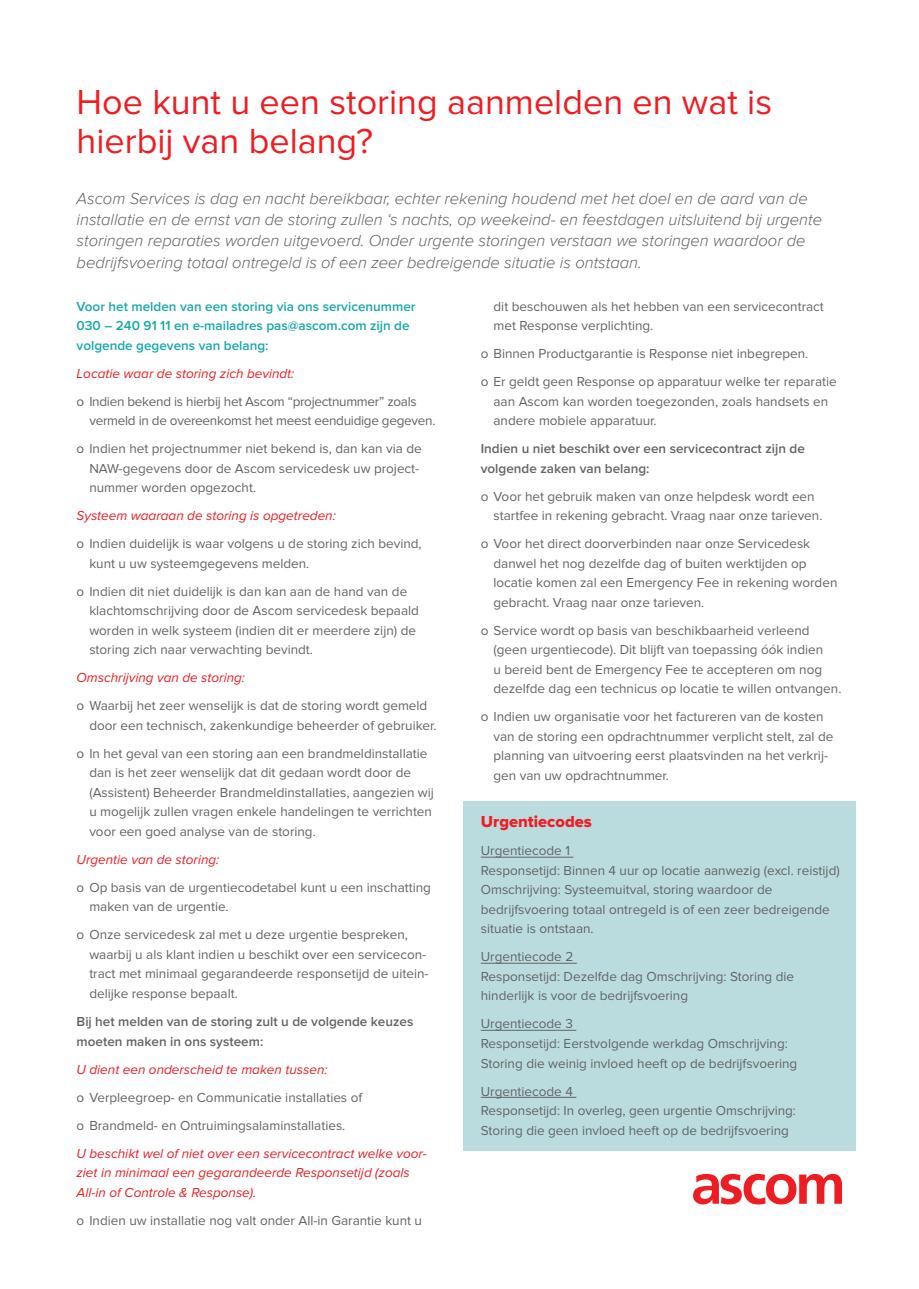
<style>
.page{position:relative;width:919px;height:1289px;background:#fff}
.page>*{position:absolute;margin:0;border:0;box-sizing:border-box;transform-origin:0 0}
.t1{font:36px/39px "Proxima Nova";color:#ee1d23}
.t2{font:italic 300 16.5px/21px "Proxima Nova";color:#636366}
.t3{font:16.5px "Proxima Nova Extrabld";color:#ee1d23}
.t4{font:13.5px/19.5px "Proxima Nova";color:#636366}
.t5{font:italic 13.5px/19.5px "Proxima Nova";color:#ee1d23}
.t6{font:600 13.5px/19.5px "Proxima Nova";color:#636366}
.t7{font:600 13.5px/19.5px "Proxima Nova";color:#17a8a9}
.t8{font:13.5px/19.5px "Proxima Nova";letter-spacing:-.02em;color:#636366}
</style>
<div class="page">
<div style="left:463px;top:800px;width:393px;height:350px;background:#badcde"></div>
<hr style="left:480px;top:857px;width:93px;height:1px;background:#636366">
<hr style="left:480px;top:963px;width:96px;height:1px;background:#636366">
<hr style="left:480px;top:1030px;width:96px;height:1px;background:#636366">
<hr style="left:480px;top:1097px;width:96px;height:1px;background:#636366">
<svg style="left:693px;top:1173px;width:148px;height:31px"></svg>
<p class="t1" style="left:77px;top:83px;width:697px">Hoe kunt u een storing aanmelden en wat is hierbij van belang?</p>
<p class="t2" style="left:77px;top:189px;width:747px">Ascom Services is dag en nacht bereikbaar, echter rekening houdend met het doel en de aard van de installatie en de ernst van de storing zullen ‘s nachts, op weekeind- en feestdagen uitsluitend bij urgente storingen reparaties worden uitgevoerd. Onder urgente storingen verstaan we storingen waardoor de bedrijfsvoering totaal ontregeld is of een zeer bedreigende situatie is ontstaan.</p>
<p class="t7" style="left:77px;top:296px;width:340px">Voor het melden van een storing via ons servicenummer<br>030 – 240 91 11 en e-mailadres pas@ascom.com zijn de volgende gegevens van belang:</p>
<p class="t5" style="left:77px;top:364px;width:219px">Locatie waar de storing zich bevindt:</p>
<p class="t8" style="left:89px;top:391px;width:348px;text-indent:-13px">o Indien bekend is hierbij het Ascom “projectnummer” zoals vermeld in de overeenkomst het meest eenduidige gegeven.</p>
<p class="t4" style="left:89px;top:439px;width:334px;text-indent:-13px">o Indien het projectnummer niet bekend is, dan kan via de<br>NAW-gegevens door de Ascom servicedesk uw project&shy;nummer worden opgezocht.</p>
<p class="t5" style="left:77px;top:506px;width:261px">Systeem waaraan de storing is opgetreden:</p>
<p class="t4" style="left:89px;top:534px;width:334px;text-indent:-13px">o Indien duidelijk is waar volgens u de storing zich bevind, kunt u uw systeemgegevens melden.</p>
<p class="t4" style="left:89px;top:581px;width:331px;text-indent:-13px">o Indien dit niet duidelijk is dan kan aan de hand van de klachtomschrijving door de Ascom servicedesk bepaald worden in welk systeem (indien dit er meerdere zijn) de storing zich naar verwachting bevindt.</p>
<p class="t5" style="left:77px;top:668px;width:170px">Omschrijving van de storing:</p>
<p class="t4" style="left:89px;top:696px;width:349px;text-indent:-13px">o Waarbij het zeer wenselijk is dat de storing wordt gemeld door een technisch, zakenkundige beheerder of gebruiker.</p>
<p class="t4" style="left:89px;top:743px;width:346px;text-indent:-13px">o In het geval van een storing aan een brandmeldinstallatie dan is het zeer wenselijk dat dit gedaan wordt door de (Assistent) Beheerder Brandmeldinstallaties, aangezien wij u mogelijk zullen vragen enkele handelingen te verrichten voor een goed analyse van de storing.</p>
<p class="t5" style="left:77px;top:850px;width:144px">Urgentie van de storing:</p>
<p class="t4" style="left:89px;top:877px;width:343px;text-indent:-13px">o Op basis van de urgentiecodetabel kunt u een inschatting maken van de urgentie.</p>
<p class="t4" style="left:89px;top:925px;width:340px;text-indent:-13px">o Onze servicedesk zal met u deze urgentie bespreken, waarbij u als klant indien u beschikt over een servicecon&shy;tract met minimaal gegarandeerde responsetijd de uitein&shy;delijke response bepaalt.</p>
<p class="t6" style="left:77px;top:1011px;width:338px">Bij het melden van de storing zult u de volgende keuzes moeten maken in ons systeem:</p>
<p class="t5" style="left:77px;top:1059px;width:252px">U dient een onderscheid te maken tussen:</p>
<p class="t4" style="left:77px;top:1087px;width:287px">o Verpleegroep- en Communicatie installaties of</p>
<p class="t4" style="left:77px;top:1115px;width:270px">o Brandmeld- en Ontruimingsalaminstallaties.</p>
<p class="t5" style="left:77px;top:1143px;width:352px">U beschikt wel of niet over een servicecontract welke voor&shy;ziet in minimaal een gegarandeerde Responsetijd (zoals<br>All-in of Controle &amp; Response).</p>
<p class="t4" style="left:77px;top:1210px;width:347px">o Indien uw installatie nog valt onder All-in Garantie kunt u</p>
<p class="t4" style="left:493px;top:296px;width:332px">dit beschouwen als het hebben van een servicecontract met Response verplichting.</p>
<p class="t4" style="left:480px;top:344px;width:329px">o Binnen Productgarantie is Response niet inbegrepen.</p>
<p class="t4" style="left:493px;top:372px;width:345px;text-indent:-13px">o Er geldt geen Response op apparatuur welke ter reparatie aan Ascom kan worden toegezonden, zoals handsets en andere mobiele apparatuur.</p>
<p class="t6" style="left:480px;top:439px;width:325px">Indien u niet beschikt over een servicecontract zijn de volgende zaken van belang:</p>
<p class="t4" style="left:493px;top:486px;width:330px;text-indent:-13px">o Voor het gebruik maken van onze helpdesk wordt een startfee in rekening gebracht. Vraag naar onze tarieven.</p>
<p class="t4" style="left:493px;top:534px;width:345px;text-indent:-13px">o Voor het direct doorverbinden naar onze Servicedesk danwel het nog dezelfde dag of buiten werktijden op locatie komen zal een Emergency Fee in rekening worden gebracht. Vraag naar onze tarieven.</p>
<p class="t4" style="left:493px;top:620px;width:349px;text-indent:-13px">o Service wordt op basis van beschikbaarheid verleend (geen urgentiecode). Dit blijft van toepassing óók indien<br>u bereid bent de Emergency Fee te accepteren om nog dezelfde dag een technicus op locatie te willen ontvangen.</p>
<p class="t4" style="left:493px;top:707px;width:341px;text-indent:-13px">o Indien uw organisatie voor het factureren van de kosten van de storing een opdrachtnummer verplicht stelt, zal de planning van uitvoering eerst plaatsvinden na het verkrij&shy;gen van uw opdrachtnummer.</p>
<p class="t3" style="left:480px;top:812px;width:113px">Urgentiecodes</p>
<p class="t4" style="left:480px;top:841px;width:360px">Urgentiecode 1<br>Responsetijd: Binnen 4 uur op locatie aanwezig (excl. reistijd)<br>Omschrijving: Systeemuitval, storing waardoor de bedrijfsvoering totaal ontregeld is of een zeer bedreigende situatie is ontstaan.</p>
<p class="t4" style="left:480px;top:947px;width:315px">Urgentiecode 2<br>Responsetijd: Dezelfde dag Omschrijving: Storing die hinderlijk is voor de bedrijfsvoering</p>
<p class="t4" style="left:480px;top:1014px;width:318px">Urgentiecode 3<br>Responsetijd: Eerstvolgende werkdag Omschrijving:<br>Storing die weinig invloed heeft op de bedrijfsvoering</p>
<p class="t4" style="left:480px;top:1081px;width:317px">Urgentiecode 4<br>Responsetijd: In overleg, geen urgentie Omschrijving:<br>Storing die geen invloed heeft op de bedrijfsvoering</p>
</div>
